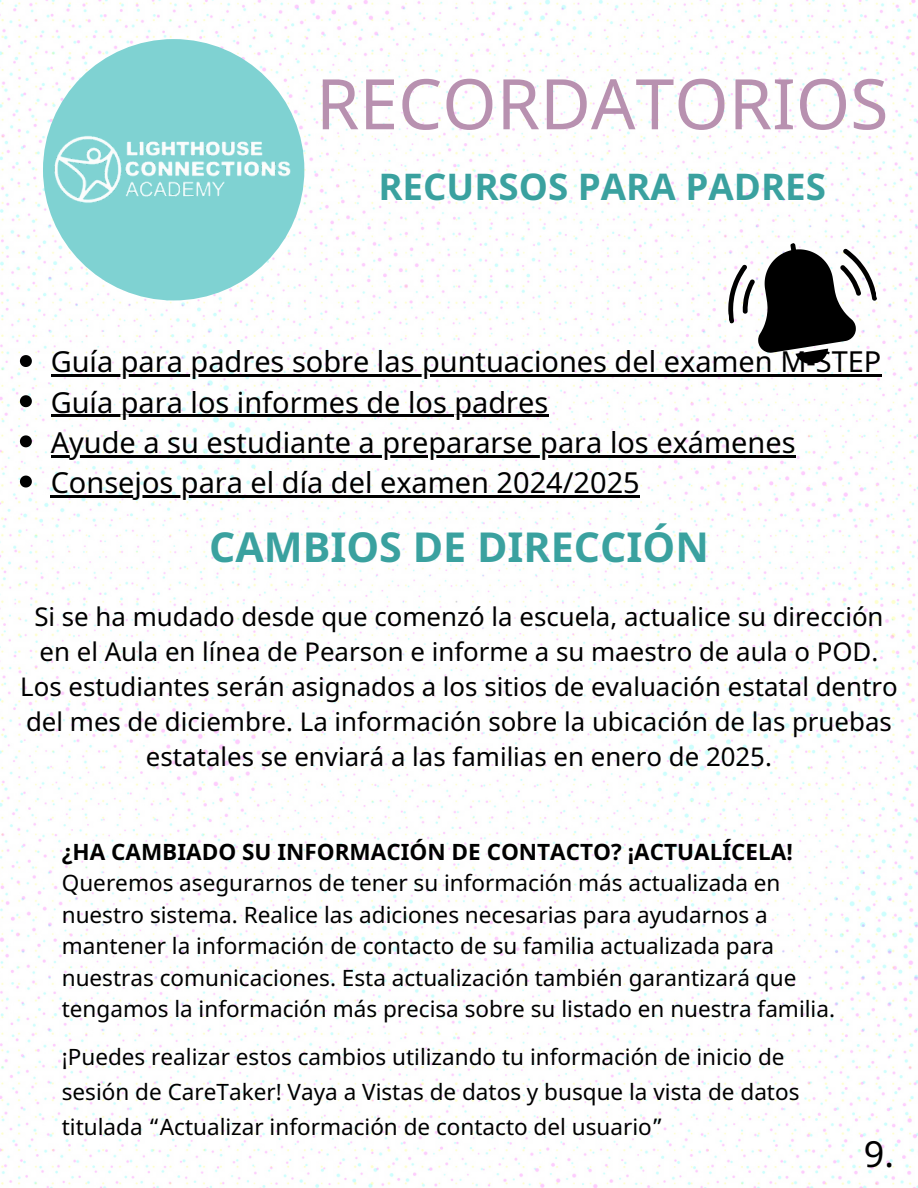
<style>
.page{position:relative;width:918px;height:1188px;background:#fff}
.page>*{position:absolute;margin:0;border:0;box-sizing:border-box;transform-origin:0 0}
.t1{font:69.75px "Noto Sans";color:#b891b0}
.t2{font:700 41.25px "Noto Sans";color:#3aa19f}
.t3{font:700 36.75px "Noto Sans";color:#3aa19f}
.t4{font:36px "Noto Sans";color:#000}
.t5{font:28.95px "Noto Sans";color:#000}
.t6{font:25.8px/34.8px "Noto Sans";color:#000;text-align:center}
.t7{font:22.5px/31.5px "Noto Sans";color:#000}
.t8{font:700 22.5px "Noto Sans";color:#000}
.s1{font-family:"Noto Sans Gurmukhi"}
</style>
<div class="page">
<img style="left:0;top:0;width:918px;height:1188px">
<svg style="left:20px;top:355px;width:12px;height:12px"></svg>
<hr style="left:51px;top:375px;width:830px;height:2px;background:#000">
<svg style="left:20px;top:395px;width:12px;height:12px"></svg>
<hr style="left:51px;top:415px;width:497px;height:2px;background:#000">
<svg style="left:20px;top:435px;width:12px;height:12px"></svg>
<hr style="left:51px;top:455px;width:745px;height:2px;background:#000">
<svg style="left:20px;top:476px;width:12px;height:12px"></svg>
<hr style="left:51px;top:495px;width:589px;height:2px;background:#000">
<div style="left:43px;top:39px;width:261px;height:261px;background:#7fd2d2;border-radius:50%"></div>
<img style="left:45px;top:128px;width:257px;height:83px">
<svg style="left:719px;top:231px;width:167px;height:145px"></svg>
<p class="t1" style="left:316px;top:55px;width:574px">RECORDATORIOS</p>
<h4 class="t3" style="left:378px;top:161px;width:449px">RECURSOS PARA PADRES</h4>
<p class="t5" style="left:51px;top:341px;width:832px">Guía para padres sobre las puntuaciones del examen M-STEP</p>
<h1 class="t5" style="left:51px;top:382px;width:499px">Guía para los informes de los padres</h1>
<h3 class="t5" style="left:51px;top:422px;width:746px">Ayude a su estudiante a prepararse para los exámenes</h3>
<p class="t5" style="left:51px;top:462px;width:591px">Consejos para el día del examen 2024/2025</p>
<p class="t2" style="left:209px;top:518px;width:501px">CAMBIOS DE DIRECCIÓN</p>
<p class="t6" style="left:20px;top:599px;width:879px">Si se ha mudado desde que comenzó la escuela, actualice su dirección en el Aula en línea de Pearson e informe a su maestro de aula o POD.<br>Los estudiantes serán asignados a los sitios de evaluación estatal dentro del mes de diciembre. La información sobre la ubicación de las pruebas estatales se enviará a las familias en enero de 2025.</p>
<h2 class="t8" style="left:62px;top:836px;width:733px">¿HA CAMBIADO SU INFORMACIÓN DE CONTACTO? ¡ACTUALÍCELA!</h2>
<h6 class="t7" style="left:62px;top:867px;width:775px">Queremos asegurarnos de tener su información más actualizada en nuestro sistema. Realice las adiciones necesarias para ayudarnos a mantener la información de contacto de su familia actualizada para nuestras comunicaciones. Esta actualización también garantizará que tengamos la información más precisa sobre su listado en nuestra familia.</h6>
<p class="t7" style="left:62px;top:1039px;width:739px;line-height:34.8px">¡Puedes realizar estos cambios utilizando tu información de inicio de sesión de CareTaker! Vaya a Vistas de datos y busque la vista de datos titulada <span class="s1">“</span>Actualizar información de contacto del usuario<span class="s1">”</span></p>
<p class="t4" style="left:864px;top:1128px;width:32px">9.</p>
</div>
